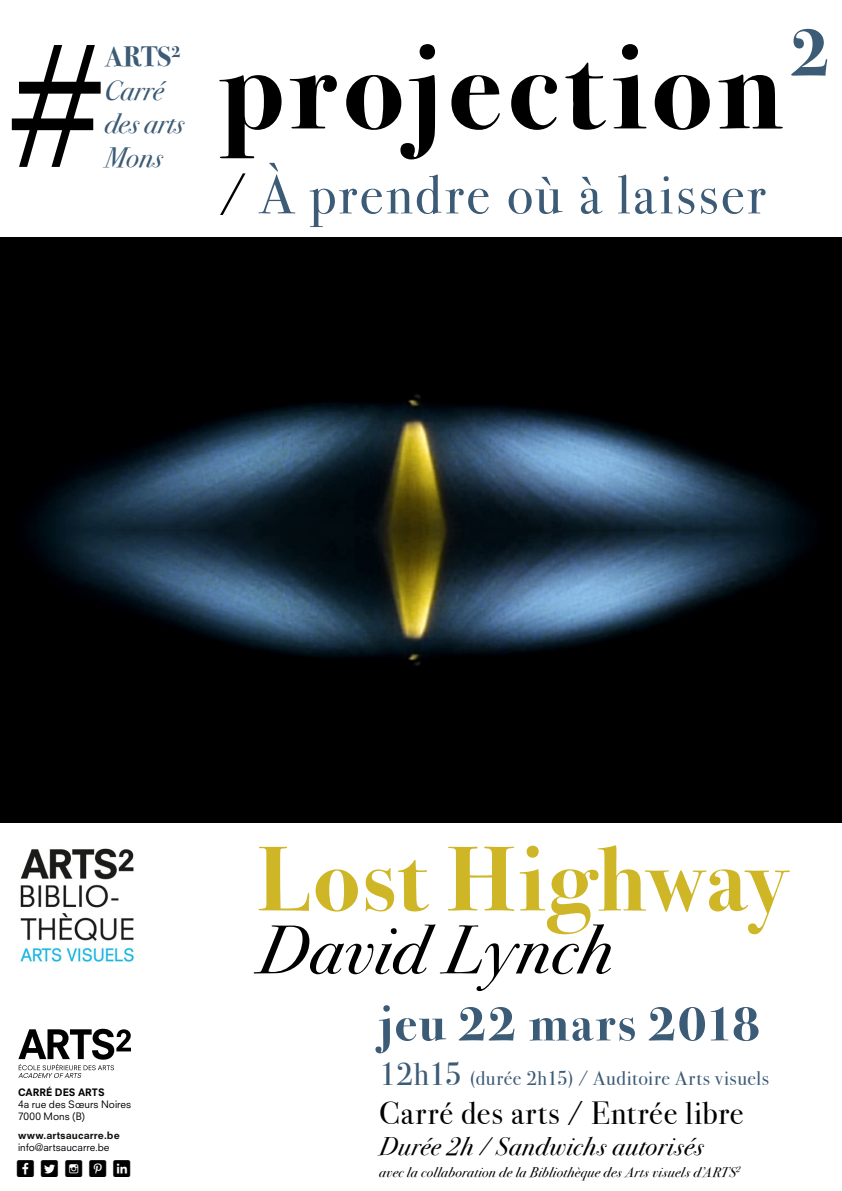
<style>
.page{position:relative;width:842px;height:1191px;background:#fff}
.page>*{position:absolute;margin:0;border:0;box-sizing:border-box;transform-origin:0 0}
.t1{font:700 92px "Bodoni Svty Two ITCTT";letter-spacing:.03em;color:#cfb626}
.t2{font:italic 69px "Bodoni Svty Two ITCTT";letter-spacing:.01em;color:#000}
.t3{font:55px "Bodoni Svty Two ITCTT";letter-spacing:.045em;color:#3c5b76}
.t4{font:700 50px "Bodoni Svty Two ITCTT";letter-spacing:.035em;color:#3c5b76}
.t5{font:32px "Bodoni Svty Two ITCTT";letter-spacing:.025em;color:#000}
.t6{font:italic 28px "Bodoni Svty Two ITCTT";color:#3c5b76}
.t7{font:700 28px "Bodoni Svty Two ITCTT";color:#3c5b76}
.t8{font:italic 25.5px "Bodoni Svty Two ITCTT";letter-spacing:.025em;color:#000}
.t9{font:24.5px "Social Shapes";color:#000}
.t10{font:20px "Bodoni Svty Two ITCTT";letter-spacing:.03em;color:#3c5b76}
.t11{font:italic 14px "Bodoni Svty Two ITCTT";letter-spacing:.03em;color:#000}
.t12{font:10px "Neuzeit SLT Std";color:#000}
.t13{font:800 10px "Neuzeit SLT Std";letter-spacing:.01em;color:#12110c}
.t14{font:800 10px "Neuzeit SLT Std";color:#000}
.s1{color:#000}
.s2{font-size:32px}
</style>
<div class="page">
<svg style="left:219px;top:44px;width:564px;height:115px"></svg>
<svg style="left:791px;top:29px;width:36px;height:47px"></svg>
<svg style="left:12px;top:45px;width:89px;height:122px"></svg>
<svg style="left:18px;top:1028px;width:113px;height:50px"></svg>
<img style="left:0;top:238px;width:842px;height:293px">
<img style="left:20px;top:848px;width:114px;height:114px">
<img style="left:0;top:531px;width:842px;height:291px">
<p class="t7" style="left:104px;top:33px;width:78px">ARTS<sup>2</sup></p>
<p class="t6" style="left:104px;top:66px;width:61px">Carré</p>
<p class="t6" style="left:104px;top:99px;width:81px">des arts</p>
<p class="t6" style="left:104px;top:133px;width:60px">Mons</p>
<p class="t3" style="left:219px;top:150px;width:548px"><span class="s1">/</span> À prendre où à laisser</p>
<p class="t14" style="left:18px;top:1086px;width:88px">CARRÉ DES ARTS</p>
<p class="t12" style="left:18px;top:1098px;width:115px">4a rue des Sœurs Noires</p>
<p class="t12" style="left:18px;top:1110px;width:69px">7000 Mons (B)</p>
<p class="t13" style="left:18px;top:1129px;width:103px">www.artsaucarre.be</p>
<p class="t12" style="left:18px;top:1141px;width:93px">info@artsaucarre.be</p>
<p class="t9" style="left:16px;top:1154px;width:116px">M N P Q S</p>
<p class="t1" style="left:258px;top:803px;width:528px">Lost Highway</p>
<p class="t2" style="left:258px;top:889px;width:356px">David Lynch</p>
<p class="t4" style="left:379px;top:982px;width:382px">jeu 22 mars 2018</p>
<p class="t10" style="left:379px;top:1062px;width:391px"><span class="s2">12h15</span> (durée 2h15) / Auditoire Arts visuels</p>
<p class="t5" style="left:379px;top:1086px;width:366px">Carré des arts / Entrée libre</p>
<p class="t8" style="left:379px;top:1123px;width:326px">Durée 2h / Sandwichs autorisés</p>
<p class="t11" style="left:379px;top:1159px;width:363px">avec la collaboration de la Bibliothèque des Arts visuels d’ARTS<sup>2</sup></p>
</div>
